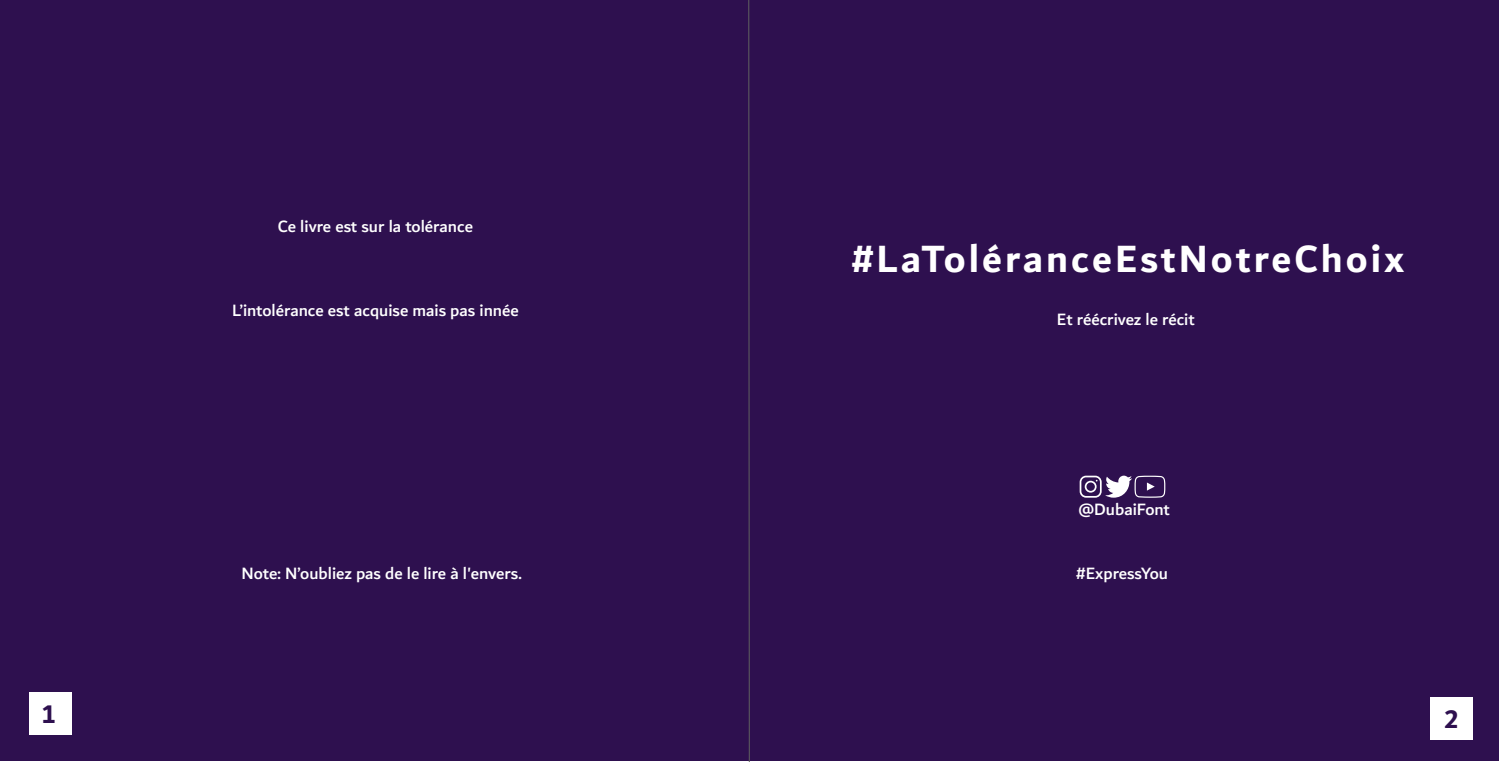
<style>
.page{position:relative;width:1499px;height:762px;background:#fff}
.page>*{position:absolute;margin:0;border:0;box-sizing:border-box;transform-origin:0 0}
.t1{font:700 40.43px "Dubai";letter-spacing:.075em;color:#fff}
.t2{font:700 27.12px "Dubai";color:#2e104f}
.t3{font:500 17.5px "Dubai";color:#fff}
</style>
<div class="page">
<div style="left:0;top:0;width:1498px;height:760px;background:#2e104f"></div>
<svg style="left:1079px;top:475px;width:86px;height:22px"></svg>
<svg style="left:747px;top:0;width:11px;height:761px"></svg>
<div style="left:29px;top:692px;width:43px;height:43px;background:#fff"></div>
<div style="left:1429px;top:697px;width:43px;height:43px;background:#fff"></div>
<p class="t3" style="left:278px;top:216px;width:197px">Ce livre est sur la tolérance</p>
<p class="t3" style="left:232px;top:300px;width:288px">L’intolérance est acquise mais pas innée</p>
<p class="t3" style="left:241px;top:563px;width:282px">Note: N’oubliez pas de le lire à l'envers.</p>
<h1 class="t1" style="left:851px;top:234px;width:554px">#LaToléranceEstNotreChoix</h1>
<p class="t3" style="left:1056px;top:308px;width:139px">Et réécrivez le récit</p>
<p class="t3" style="left:1078px;top:499px;width:93px">@DubaiFont</p>
<p class="t3" style="left:1076px;top:563px;width:93px">#ExpressYou</p>
<h2 class="t2" style="left:41px;top:697px;width:16px">1</h2>
<h2 class="t2" style="left:1443px;top:702px;width:16px">2</h2>
</div>
